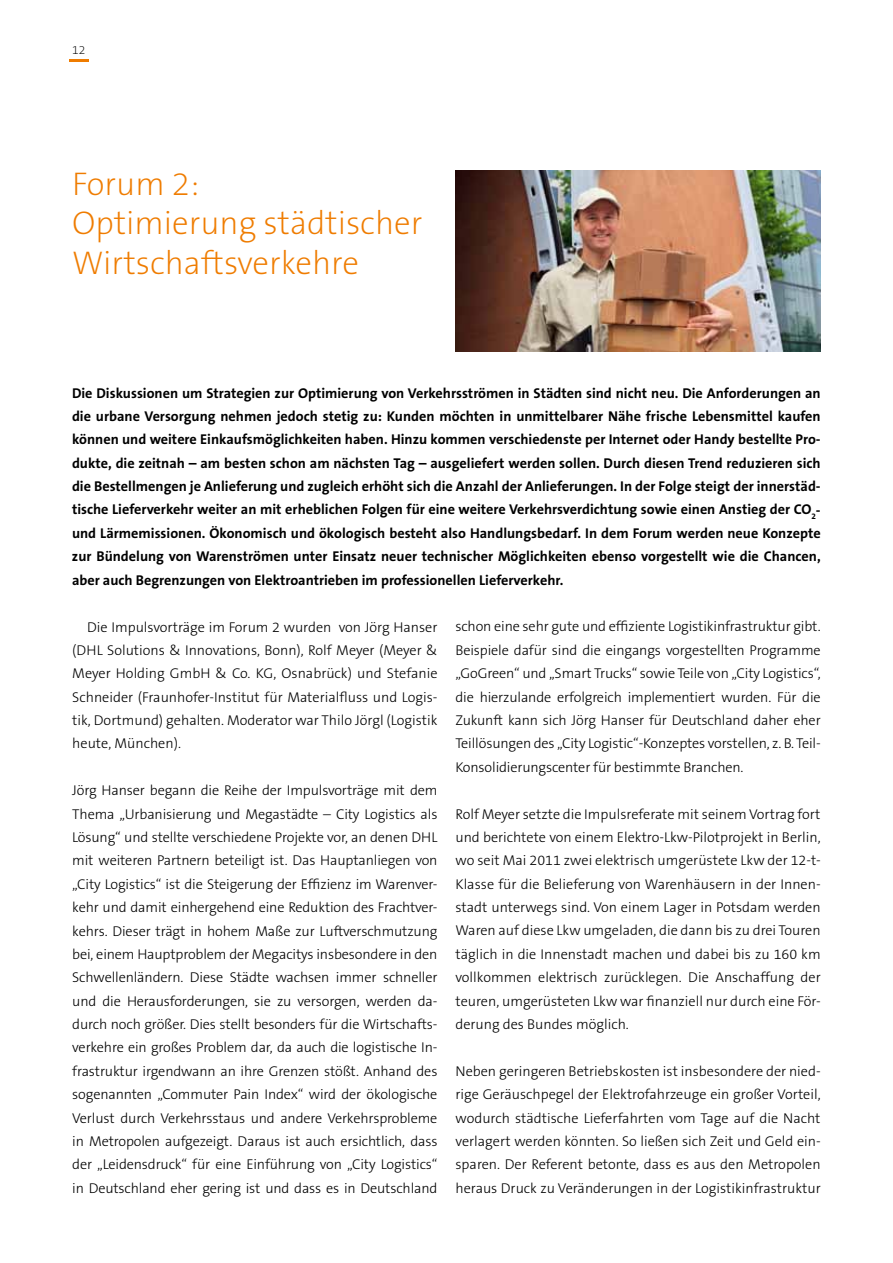
<style>
.page{position:relative;width:893px;height:1263px;background:#fff}
.page>*{position:absolute;margin:0;border:0;box-sizing:border-box;transform-origin:0 0}
.t1{font:200 33px/39.6px "The Sans B2";color:#ef7c00}
.t2{font:300 14.25px/23.4px "The Sans B3";color:#000;text-align:justify}
.t3{font:700 14.25px/23.4px "The Sans B7";color:#000;text-align:justify}
.t4{font:200 12px "The Sans B2";color:#000}
</style>
<div class="page">
<svg style="left:70px;top:60px;width:19px;height:2px"></svg>
<img style="left:455px;top:170px;width:366px;height:181px">
<p class="t4" style="left:72px;top:44px;width:15px">12</p>
<h1 class="t1" style="left:72px;top:165px;width:352px">Forum 2:<br>Optimierung städtischer<br>Wirtschaftsverkehre</h1>
<p class="t3" style="left:72px;top:381px;width:750px">Die Diskussionen um Strategien zur Optimierung von Verkehrsströmen in Städten sind nicht neu. Die Anforderungen an die urbane Versorgung nehmen jedoch stetig zu: Kunden möchten in unmittelbarer Nähe frische Lebensmittel kaufen können und weitere Einkaufsmöglichkeiten haben. Hinzu kommen verschiedenste per Internet oder Handy bestellte Pro&shy;dukte, die zeitnah – am besten schon am nächsten Tag – ausgeliefert werden sollen. Durch diesen Trend reduzieren sich die Bestellmengen je Anlieferung und zugleich erhöht sich die Anzahl der Anlieferungen. In der Folge steigt der innerstäd&shy;tische Lieferverkehr weiter an mit erheblichen Folgen für eine weitere Verkehrsverdichtung sowie einen Anstieg der CO<sub>2</sub>- und Lärmemissionen. Ökonomisch und ökologisch besteht also Handlungsbedarf. I n dem Forum werden neue Konzepte zur Bündelung von Warenströmen unter Einsatz neuer technischer Möglichkeiten ebenso vorgestellt wie die Chancen, aber auch Begrenzungen von Elektroantrieben im professionellen Lieferverkehr.</p>
<p class="t2" style="left:72px;top:615px;width:367px;text-indent:15px">Die Impulsvorträge im Forum 2 wurden von Jörg Hanser (DH L Solutions &amp; Innovations, Bonn), Rolf Meyer (Meyer &amp; Meyer Holding GmbH &amp; Co. KG, Osnabrück) und Stefanie Schneider (Fraunhofer-Institut für Materialfluss und Logis&shy;tik, Dortmund) gehalten. Moderator war Thilo Jörgl (Logistik heute, München).</p>
<p class="t2" style="left:72px;top:779px;width:367px">Jörg Hanser begann die Reihe der Impulsvorträge mit dem Thema „U rbanisierung und Megastädte – City Logistics als Lösung“ und stellte verschiedene Projekte vor, an denen DH L mit weiteren Partnern beteiligt ist. Das Hauptanliegen von „City Logistics“ ist die Steigerung der Effizienz im Warenver&shy;kehr und damit einhergehend eine Reduktion des Frachtver&shy;kehrs. Dieser trägt in hohem Maße zur Luftverschmutzung bei, einem Hauptproblem der Megacitys insbesondere in den Schwellenländern. Diese Städte wachsen immer schneller und die Herausforderungen, sie zu versorgen, werden da&shy;durch noch größer. Dies stellt besonders für die Wirtschafts&shy;verkehre ein großes Problem dar, da auch die logistische In&shy;frastruktur irgendwann an ihre Grenzen stößt. Anhand des sogenannten „Commuter Pain Index“ wird der ökologische Verlust durch Verkehrsstaus und andere Verkehrsprobleme in Metropolen aufgezeigt. Daraus ist auch ersichtlich, dass der „Leidensdruck“ für eine E inführung von „City Logistics“ in Deutschland eher gering ist und dass es in Deutschland</p>
<p class="t2" style="left:455px;top:615px;width:367px">schon eine sehr gute und effiziente Logistikinfrastruktur gibt.<br>Beispiele dafür sind die eingangs vorgestellten Programme „GoGreen“ und „Smart Trucks“ sowie Teile von „City Logistics“, die hierzulande erfolgreich implementiert wurden. Für die Zukunft kann sich Jörg Hanser für Deutschland daher eher Teillösungen des „City Logistic“-Konzeptes vorstellen, z. B. Teil-Konsolidierungscenter für bestimmte Branchen.</p>
<p class="t2" style="left:455px;top:803px;width:367px">Rolf Meyer setzte die Impulsreferate mit seinem Vortrag fort und berichtete von einem E lektro-Lkw-Pilotprojekt in Berlin, wo seit Mai 2011 zwei elektrisch umgerüstete Lkw der 12-t-Klasse für die Belieferung von Warenhäusern in der Innen&shy;stadt unterwegs sind. Von einem Lager in Potsdam werden Waren auf diese Lkw umgeladen, die dann bis zu drei Touren täglich in die Innenstadt machen und dabei bis zu 160 km vollkommen elektrisch zurücklegen. Die Anschaffung der teuren, umgerüsteten Lkw war finanziell nur durch eine För&shy;derung des Bundes möglich.</p>
<p class="t2" style="left:455px;top:1060px;width:367px">Neben geringeren Betriebskosten ist insbesondere der nied&shy;rige Geräuschpegel der E lektrofahrzeuge ein großer Vorteil, wodurch städtische Lieferfahrten vom Tage auf die Nacht verlagert werden könnten. So ließen sich Zeit und Geld ein&shy;sparen. Der Referent betonte, dass es aus den Metropolen heraus Druck zu Veränderungen in der Logistikinfrastruktur</p>
</div>
